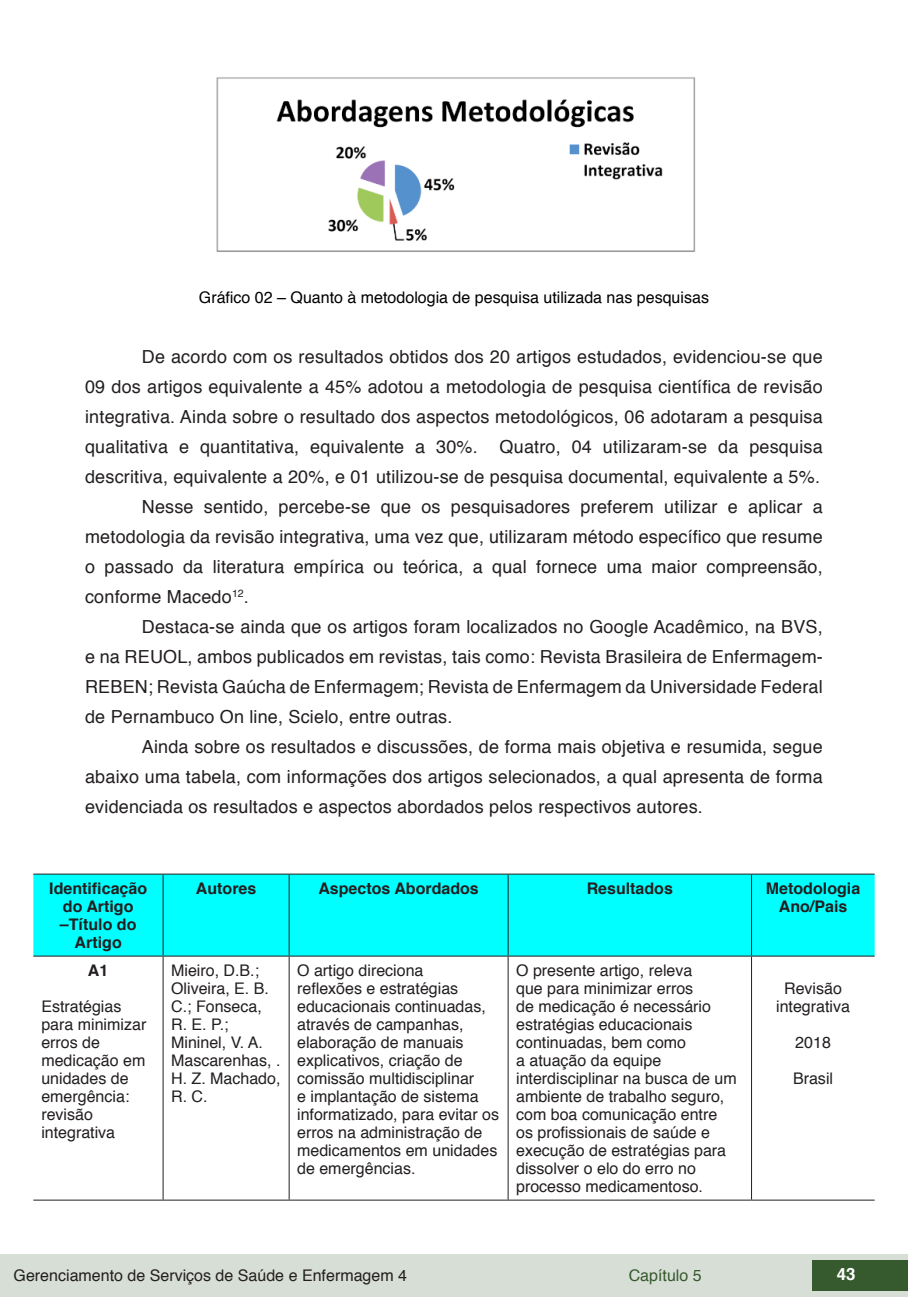
<style>
.page{position:relative;width:908px;height:1304px;background:#fff}
.page>*{position:absolute;margin:0;border:0;box-sizing:border-box;transform-origin:0 0}
.txt{font:18px/30px "Helvetica";letter-spacing:.01em;color:#231f20;text-align:justify}
.t1{font:700 16.8px "Helvetica";color:#fff}
.tab_txt{font:16px/18px "Helvetica";color:#231f20}
.tab_txt-2{font:700 16px/18px "Helvetica";color:#231f20;text-align:center}
.info_tab_graf_imag{font:16px "Helvetica";color:#000}
.t2{font:16px "Helvetica";color:#36592e}
</style>
<div class="page">
<div style="left:0;top:1254px;width:906px;height:43px;background:#d7ded5"></div>
<div style="left:812px;top:1261px;width:95px;height:30px;background:#36592e"></div>
<img style="left:216px;top:77px;width:480px;height:175px">
<div style="left:33px;top:875px;width:841px;height:81px;background:#0ff"></div>
<hr style="left:33px;top:874px;width:130px;height:1px;background:#231f20">
<hr style="left:163px;top:874px;width:126px;height:1px;background:#231f20">
<hr style="left:162px;top:875px;width:1px;height:81px;background:#231f20">
<hr style="left:289px;top:874px;width:219px;height:1px;background:#231f20">
<hr style="left:288px;top:875px;width:1px;height:81px;background:#231f20">
<hr style="left:508px;top:874px;width:243px;height:1px;background:#231f20">
<hr style="left:507px;top:875px;width:1px;height:81px;background:#231f20">
<hr style="left:751px;top:874px;width:123px;height:1px;background:#231f20">
<hr style="left:750px;top:875px;width:1px;height:81px;background:#231f20">
<hr style="left:33px;top:956px;width:130px;height:1px;background:#231f20">
<hr style="left:163px;top:956px;width:126px;height:1px;background:#231f20">
<hr style="left:162px;top:957px;width:1px;height:243px;background:#231f20">
<hr style="left:289px;top:956px;width:219px;height:1px;background:#231f20">
<hr style="left:288px;top:957px;width:1px;height:243px;background:#231f20">
<hr style="left:508px;top:956px;width:243px;height:1px;background:#231f20">
<hr style="left:507px;top:957px;width:1px;height:243px;background:#231f20">
<hr style="left:751px;top:956px;width:123px;height:1px;background:#231f20">
<hr style="left:750px;top:957px;width:1px;height:243px;background:#231f20">
<hr style="left:33px;top:1200px;width:130px;height:1px;background:#231f20">
<hr style="left:163px;top:1200px;width:126px;height:1px;background:#231f20">
<hr style="left:289px;top:1200px;width:219px;height:1px;background:#231f20">
<hr style="left:508px;top:1200px;width:243px;height:1px;background:#231f20">
<hr style="left:751px;top:1200px;width:123px;height:1px;background:#231f20">
<p class="info_tab_graf_imag" style="left:199px;top:285px;width:511px">Gráfico 02 – Quanto à metodologia de pesquisa utilizada nas pesquisas</p>
<p class="txt" style="left:85px;top:342px;width:738px;text-indent:57px">De acordo com os resultados obtidos dos 20 artigos estudados, evidenciou-se que 09 dos artigos equivalente a 45% adotou a metodologia de pesquisa científica de revisão integrativa. Ainda sobre o resultado dos aspectos metodológicos, 06 adotaram a pesquisa qualitativa e quantitativa, equivalente a 30%. Quatro, 04 utilizaram-se da pesquisa descritiva, equivalente a 20%, e 01 utilizou-se de pesquisa documental, equivalente a 5%.</p>
<p class="txt" style="left:85px;top:492px;width:738px;text-indent:57px">Nesse sentido, percebe-se que os pesquisadores preferem utilizar e aplicar a metodologia da revisão integrativa, uma vez que, utilizaram método específico que resume o passado da literatura empírica ou teórica, a qual fornece uma maior compreensão, conforme Macedo<sup>12</sup>.</p>
<p class="txt" style="left:85px;top:612px;width:738px;text-indent:57px">Destaca-se ainda que os artigos foram localizados no Google Acadêmico, na BVS, e na REUOL, ambos publicados em revistas, tais como: Revista Brasileira de Enfermagem-REBEN; Revista Gaúcha de Enfermagem; Revista de Enfermagem da Universidade Federal de Pernambuco On line, Scielo, entre outras.</p>
<p class="txt" style="left:85px;top:732px;width:738px;text-indent:57px">Ainda sobre os resultados e discussões, de forma mais objetiva e resumida, segue abaixo uma tabela, com informações dos artigos selecionados, a qual apresenta de forma evidenciada os resultados e aspectos abordados pelos respectivos autores.</p>
<p class="tab_txt-2" style="left:49px;top:880px;width:99px">Identificação do Artigo –Título do<br>Artigo</p>
<p class="tab_txt-2" style="left:196px;top:880px;width:62px">Autores</p>
<p class="tab_txt-2" style="left:318px;top:880px;width:162px">Aspectos Abordados</p>
<p class="tab_txt-2" style="left:586px;top:880px;width:88px">Resultados</p>
<p class="tab_txt-2" style="left:765px;top:880px;width:96px">Metodologia</p>
<p class="tab_txt-2" style="left:778px;top:898px;width:70px">Ano/Pais</p>
<p class="tab_txt-2" style="left:88px;top:962px;width:22px">A1</p>
<p class="tab_txt" style="left:41px;top:998px;width:106px">Estratégias para minimizar erros de medicação em unidades de emergência: revisão integrativa</p>
<p class="tab_txt" style="left:171px;top:962px;width:111px">Mieiro, D.B.;<br>Oliveira, E. B.<br>C.; Fonseca,<br>R. E. P.;<br>Mininel, V. A.<br>Mascarenhas, .<br>H. Z. Machado,<br>R. C.</p>
<p class="tab_txt" style="left:297px;top:962px;width:203px">O artigo direciona<br>reflexões e estratégias educacionais continuadas, através de campanhas, elaboração de manuais explicativos, criação de comissão multidisciplinar<br>e implantação de sistema informatizado, para evitar os erros na administração de medicamentos em unidades de emergências.</p>
<p class="tab_txt" style="left:516px;top:962px;width:222px">O presente artigo, releva<br>que para minimizar erros<br>de medicação é necessário estratégias educacionais continuadas, bem como<br>a atuação da equipe interdisciplinar na busca de um ambiente de trabalho seguro, com boa comunicação entre os profissionais de saúde e execução de estratégias para dissolver o elo do erro no processo medicamentoso.</p>
<p class="tab_txt" style="left:775px;top:980px;width:75px;text-align:center">Revisão integrativa</p>
<p class="tab_txt" style="left:794px;top:1034px;width:37px">2018</p>
<p class="tab_txt" style="left:792px;top:1070px;width:41px">Brasil</p>
<p class="tab_txt" style="left:14px;top:1267px;width:395px">Gerenciamento de Serviços de Saúde e Enfermagem 4</p>
<p class="t2" style="left:628px;top:1263px;width:74px">Capítulo 5</p>
<p class="t1" style="left:836px;top:1261px;width:20px">43</p>
</div>
